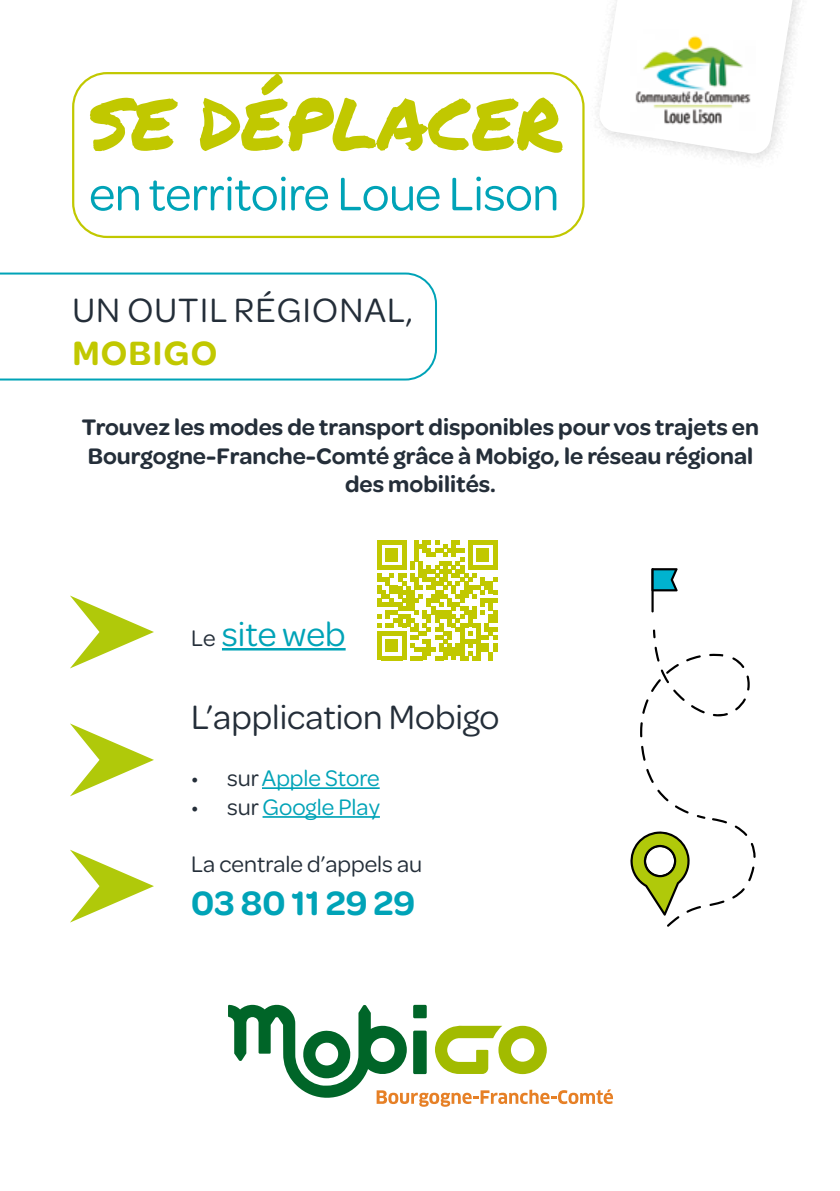
<style>
.page{position:relative;width:840px;height:1191px;background:#fff}
.page>*{position:absolute;margin:0;border:0;box-sizing:border-box;transform-origin:0 0}
.t1{font:72px "Permanent Marker";color:#c1c800}
.t2{font:50px "Omnes";letter-spacing:-.01em;color:#00a3b7}
.t3{font:36px "Omnes";color:#242e39}
.t4{font:36px "Omnes";letter-spacing:.03em;color:#242e39}
.t5{font:600 36px "Omnes";color:#00a3b7}
.t6{font:36px "Omnes";color:#00a3b7}
.t7{font:600 36px "Omnes";letter-spacing:.03em;color:#c1c800}
.t8{font:600 24px/28.8px "Omnes";color:#242e39;text-align:center}
.t9{font:24px "Omnes";color:#00a3b7}
.t10{font:24px "Omnes";color:#242e39}
.s1{font-size:24px;color:#242e39}
.s2{color:#242e39}
</style>
<div class="page">
<svg style="left:598px;top:0;width:200px;height:155px"></svg>
<img style="left:630px;top:29px;width:125px;height:101px">
<hr style="left:222px;top:648px;width:123px;height:2px;background:#00a3b7">
<hr style="left:262px;top:787px;width:117px;height:2px;background:#00a3b7">
<hr style="left:262px;top:816px;width:117px;height:1px;background:#00a3b7">
<svg style="left:377px;top:540px;width:120px;height:120px"></svg>
<div style="left:492px;top:643px;width:5px;height:9px;background:#c1c800"></div>
<svg style="left:70px;top:595px;width:84px;height:73px"></svg>
<svg style="left:70px;top:723px;width:84px;height:73px"></svg>
<svg style="left:70px;top:849px;width:84px;height:73px"></svg>
<svg style="left:228px;top:1004px;width:384px;height:102px"></svg>
<hr style="left:651px;top:568px;width:2px;height:44px;background:#000">
<svg style="left:651px;top:568px;width:26px;height:23px"></svg>
<svg style="left:653px;top:629px;width:2px;height:9px"></svg>
<svg style="left:630px;top:646px;width:125px;height:280px"></svg>
<svg style="left:0;top:272px;width:437px;height:108px"></svg>
<div style="left:72px;top:72px;width:512px;height:166px;border:2px solid #c1c800;border-radius:34px"></div>
<h1 class="t1" style="left:89px;top:70px;width:474px">SE DÉPLACER</h1>
<h2 class="t2" style="left:89px;top:160px;width:471px">en territoire Loue Lison</h2>
<h3 class="t4" style="left:72px;top:286px;width:342px">UN OUTIL RÉGIONAL,</h3>
<h3 class="t7" style="left:72px;top:328px;width:146px">MOBIGO</h3>
<p class="t8" style="left:82px;top:411px;width:678px">Trouvez les modes de transport disponibles pour vos trajets en<br>Bourgogne-Franche-Comté grâce à Mobigo, le réseau régional des mobilités.</p>
<h3 class="t6" style="left:191px;top:609px;width:156px"><span class="s1">Le</span> site web</h3>
<h3 class="t3" style="left:191px;top:692px;width:309px">L’application Mobigo</h3>
<p class="t9" style="left:191px;top:761px;width:190px"><span class="s2">• sur</span> Apple Store</p>
<p class="t9" style="left:191px;top:790px;width:190px"><span class="s2">• sur</span> Google Play</p>
<p class="t10" style="left:191px;top:847px;width:232px">La centrale d’appels au</p>
<h3 class="t5" style="left:191px;top:878px;width:225px">03 80 11 29 29</h3>
</div>
